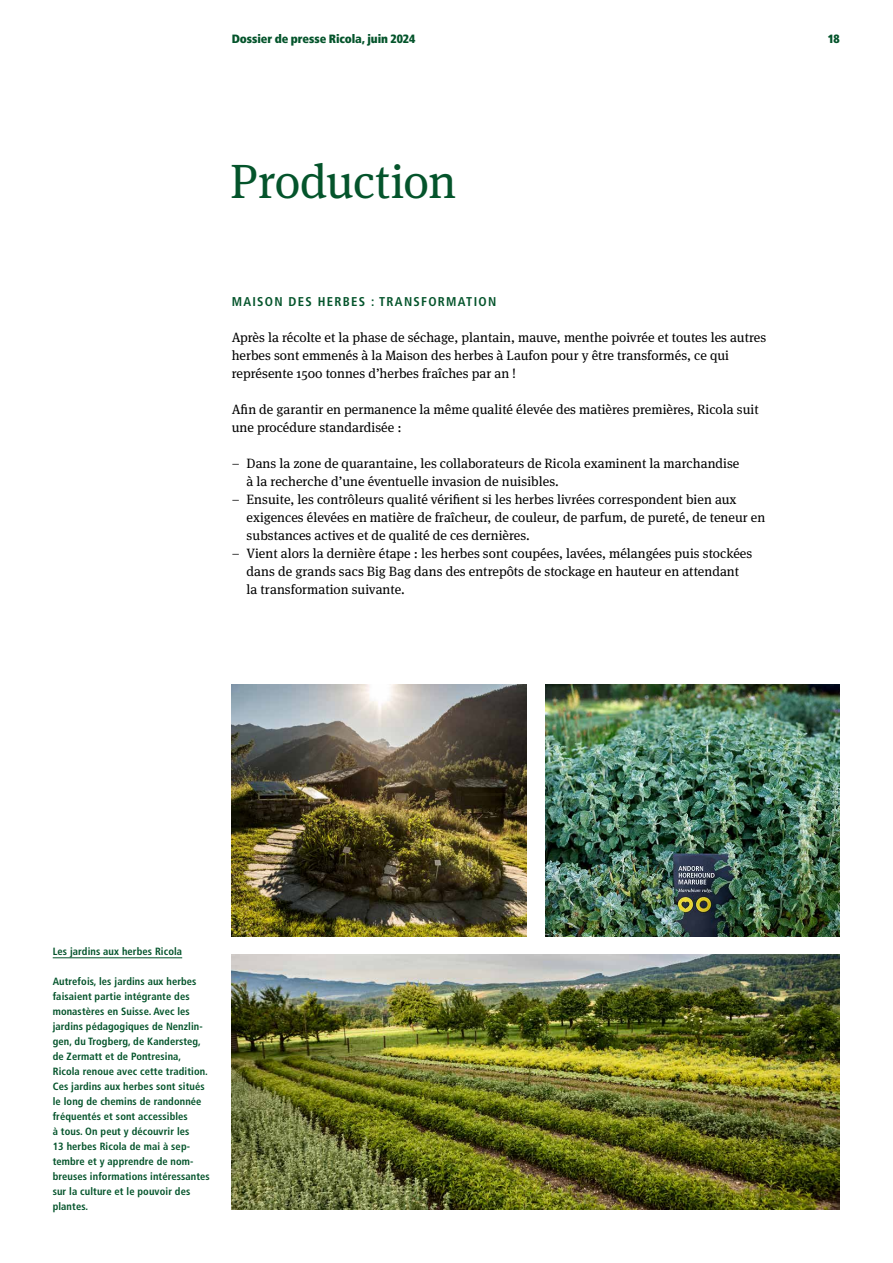
<style>
.page{position:relative;width:893px;height:1263px;background:#fff}
.page>*{position:absolute;margin:0;border:0;box-sizing:border-box;transform-origin:0 0}
.t1{font:48px "Meta Serif Pro";letter-spacing:-.015em;color:#04542b}
.t2{font:13.5px/18px "Meta Serif Pro";color:#000}
.t3{font:700 condensed 12.75px "Frutiger LT Com";letter-spacing:.1em;color:#04542b}
.t4{font:900 condensed 12px "Frutiger LT Com";letter-spacing:-.005em;color:#04542b}
.t5{font:700 condensed 10.5px/15px "Frutiger LT Com";letter-spacing:.01em;color:#04542b}
</style>
<div class="page">
<img style="left:232px;top:954px;width:608px;height:256px">
<img style="left:232px;top:684px;width:294px;height:252px">
<img style="left:545px;top:684px;width:295px;height:252px">
<hr style="left:53px;top:957px;width:129px;height:1px;background:#04542b">
<p class="t4" style="left:232px;top:31px;width:185px">Dossier de presse Ricola, juin 2024</p>
<p class="t4" style="left:828px;top:31px;width:14px">18</p>
<h1 class="t1" style="left:230px;top:147px;width:228px">Production</h1>
<p class="t3" style="left:232px;top:294px;width:266px">MAISON DES HERBES : TRANSFORMATION</p>
<p class="t2" style="left:232px;top:328px;width:536px">Après la récolte et la phase de séchage, plantain, mauve, menthe poivrée et toutes les autres herbes sont emmenés à la Maison des herbes à Laufon pour y être transformés, ce qui représente 1500 tonnes d’herbes fraîches par an !</p>
<p class="t2" style="left:232px;top:400px;width:528px">Afin de garantir en permanence la même qualité élevée des matières premières, Ricola suit une procédure standardisée :</p>
<p class="t2" style="left:247px;top:454px;width:494px;text-indent:-15px">– Dans la zone de quarantaine, les collaborateurs de Ricola examinent la marchandise à la recherche d’une éventuelle invasion de nuisibles.</p>
<p class="t2" style="left:247px;top:490px;width:520px;text-indent:-15px">– Ensuite, les contrôleurs qualité vérifient si les herbes livrées correspondent bien aux exigences élevées en matière de fraîcheur, de couleur, de parfum, de pureté, de teneur en substances actives et de qualité de ces dernières.</p>
<p class="t2" style="left:247px;top:544px;width:507px;text-indent:-15px">– Vient alors la dernière étape : les herbes sont coupées, lavées, mélangées puis stockées dans de grands sacs Big Bag dans des entrepôts de stockage en hauteur en attendant la transformation suivante.</p>
<p class="t5" style="left:53px;top:943px;width:131px">Les jardins aux herbes Ricola</p>
<p class="t5" style="left:53px;top:973px;width:159px">Autrefois, les jardins aux herbes faisaient partie intégrante des monastères en Suisse. Avec les jardins pédagogiques de Nenzlin&shy;gen, du Trogberg, de Kandersteg, de Zermatt et de Pontresina,<br>Ricola renoue avec cette tradition.<br>Ces jardins aux herbes sont situés le long de chemins de randonnée fréquentés et sont accessibles<br>à tous. On peut y découvrir les<br>13 herbes Ricola de mai à sep&shy;tembre et y apprendre de nom&shy;breuses informations intéressantes sur la culture et le pouvoir des plantes.</p>
</div>
